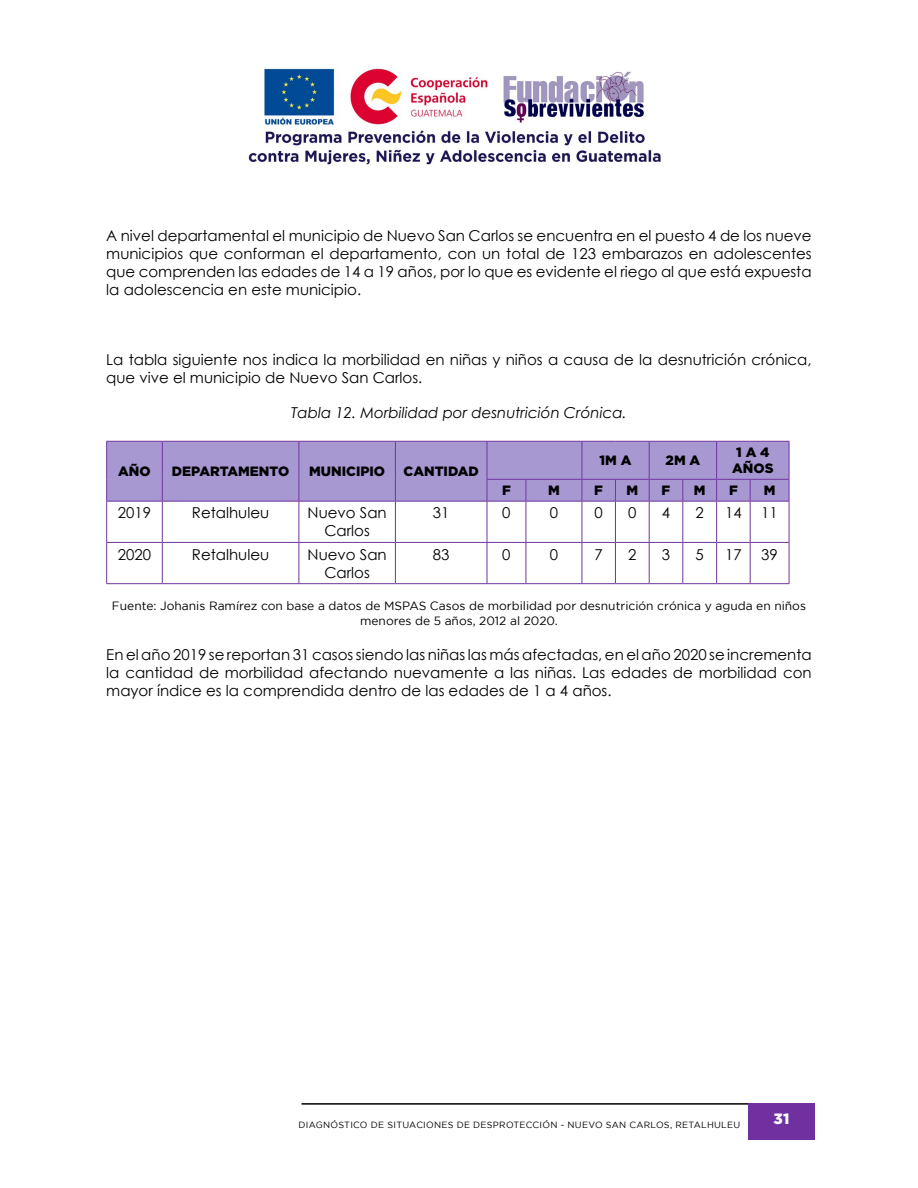
<style>
.page{position:relative;width:918px;height:1188px;background:#fff}
.page>*{position:absolute;margin:0;border:0;box-sizing:border-box;transform-origin:0 0}
.t1{font:15px/18px "Century Gothic";color:#000;text-align:justify}
.t2{font:italic 15px "Century Gothic";color:#000}
.t3{font:900 15px "Gotham";color:#fff}
.t4{font:900 13.5px/16.2px "Gotham";color:#000}
.t5{font:12px/15px "Gotham";color:#000;text-align:center}
.t6{font:9px "Gotham";letter-spacing:.03em;color:#000}
</style>
<div class="page">
<svg style="left:106px;top:441px;width:684px;height:60px"></svg>
<hr style="left:106px;top:501px;width:56px;height:1px;background:#70369e">
<hr style="left:106px;top:502px;width:1px;height:40px;background:#70369e">
<hr style="left:162px;top:501px;width:137px;height:1px;background:#70369e">
<hr style="left:162px;top:502px;width:1px;height:40px;background:#70369e">
<hr style="left:299px;top:501px;width:96px;height:1px;background:#70369e">
<hr style="left:299px;top:502px;width:1px;height:40px;background:#70369e">
<hr style="left:395px;top:501px;width:92px;height:1px;background:#70369e">
<hr style="left:395px;top:502px;width:1px;height:40px;background:#70369e">
<hr style="left:487px;top:501px;width:39px;height:1px;background:#70369e">
<hr style="left:487px;top:502px;width:1px;height:40px;background:#70369e">
<hr style="left:526px;top:501px;width:56px;height:1px;background:#70369e">
<hr style="left:526px;top:502px;width:1px;height:40px;background:#70369e">
<hr style="left:582px;top:501px;width:33px;height:1px;background:#70369e">
<hr style="left:582px;top:502px;width:1px;height:40px;background:#70369e">
<hr style="left:615px;top:501px;width:34px;height:1px;background:#70369e">
<hr style="left:615px;top:502px;width:1px;height:40px;background:#70369e">
<hr style="left:649px;top:501px;width:34px;height:1px;background:#70369e">
<hr style="left:649px;top:502px;width:1px;height:40px;background:#70369e">
<hr style="left:683px;top:501px;width:34px;height:1px;background:#70369e">
<hr style="left:682px;top:502px;width:1px;height:40px;background:#70369e">
<hr style="left:717px;top:501px;width:33px;height:1px;background:#70369e">
<hr style="left:716px;top:502px;width:1px;height:40px;background:#70369e">
<hr style="left:750px;top:501px;width:39px;height:1px;background:#70369e">
<hr style="left:750px;top:502px;width:1px;height:40px;background:#70369e">
<hr style="left:789px;top:502px;width:1px;height:40px;background:#70369e">
<hr style="left:106px;top:542px;width:56px;height:1px;background:#70369e">
<hr style="left:106px;top:543px;width:1px;height:40px;background:#70369e">
<hr style="left:162px;top:542px;width:137px;height:1px;background:#70369e">
<hr style="left:162px;top:543px;width:1px;height:40px;background:#70369e">
<hr style="left:299px;top:542px;width:96px;height:1px;background:#70369e">
<hr style="left:299px;top:543px;width:1px;height:40px;background:#70369e">
<hr style="left:395px;top:542px;width:92px;height:1px;background:#70369e">
<hr style="left:395px;top:543px;width:1px;height:40px;background:#70369e">
<hr style="left:487px;top:542px;width:39px;height:1px;background:#70369e">
<hr style="left:487px;top:543px;width:1px;height:40px;background:#70369e">
<hr style="left:526px;top:542px;width:56px;height:1px;background:#70369e">
<hr style="left:526px;top:543px;width:1px;height:40px;background:#70369e">
<hr style="left:582px;top:542px;width:33px;height:1px;background:#70369e">
<hr style="left:582px;top:543px;width:1px;height:40px;background:#70369e">
<hr style="left:615px;top:542px;width:34px;height:1px;background:#70369e">
<hr style="left:615px;top:543px;width:1px;height:40px;background:#70369e">
<hr style="left:649px;top:542px;width:34px;height:1px;background:#70369e">
<hr style="left:649px;top:543px;width:1px;height:40px;background:#70369e">
<hr style="left:683px;top:542px;width:34px;height:1px;background:#70369e">
<hr style="left:682px;top:543px;width:1px;height:40px;background:#70369e">
<hr style="left:717px;top:542px;width:33px;height:1px;background:#70369e">
<hr style="left:716px;top:543px;width:1px;height:40px;background:#70369e">
<hr style="left:750px;top:542px;width:39px;height:1px;background:#70369e">
<hr style="left:750px;top:543px;width:1px;height:40px;background:#70369e">
<hr style="left:789px;top:543px;width:1px;height:40px;background:#70369e">
<hr style="left:106px;top:583px;width:56px;height:1px;background:#70369e">
<hr style="left:162px;top:583px;width:137px;height:1px;background:#70369e">
<hr style="left:299px;top:583px;width:96px;height:1px;background:#70369e">
<hr style="left:395px;top:583px;width:92px;height:1px;background:#70369e">
<hr style="left:487px;top:583px;width:39px;height:1px;background:#70369e">
<hr style="left:526px;top:583px;width:56px;height:1px;background:#70369e">
<hr style="left:582px;top:583px;width:33px;height:1px;background:#70369e">
<hr style="left:615px;top:583px;width:34px;height:1px;background:#70369e">
<hr style="left:649px;top:583px;width:34px;height:1px;background:#70369e">
<hr style="left:683px;top:583px;width:34px;height:1px;background:#70369e">
<hr style="left:717px;top:583px;width:33px;height:1px;background:#70369e">
<hr style="left:750px;top:583px;width:39px;height:1px;background:#70369e">
<hr style="left:302px;top:1103px;width:512px;height:2px;background:#000">
<div style="left:748px;top:1104px;width:66px;height:36px;background:#7030a0"></div>
<img style="left:248px;top:67px;width:413px;height:98px">
<p class="t1" style="left:106px;top:226px;width:707px">A nivel departamental el municipio de Nuevo San Carlos se encuentra en el puesto 4 de los nueve municipios que conforman el departamento, con un total de 123 embarazos en adolescentes que comprenden las edades de 14 a 19 años, por lo que es evidente el riego al que está expuesta la adolescencia en este municipio.</p>
<p class="t1" style="left:106px;top:350px;width:707px">La tabla siguiente nos indica la morbilidad en niñas y niños a causa de la desnutrición crónica, que vive el municipio de Nuevo San Carlos.</p>
<p class="t2" style="left:291px;top:402px;width:337px">Tabla 12. Morbilidad por desnutrición Crónica.</p>
<p class="t4" style="left:118px;top:463px;width:34px">AÑO</p>
<p class="t4" style="left:172px;top:463px;width:119px">DEPARTAMENTO</p>
<p class="t4" style="left:309px;top:463px;width:77px">MUNICIPIO</p>
<p class="t4" style="left:404px;top:463px;width:77px">CANTIDAD</p>
<p class="t4" style="left:600px;top:452px;width:33px">1M A</p>
<p class="t4" style="left:666px;top:452px;width:36px">2M A</p>
<p class="t4" style="left:732px;top:444px;width:43px">1 A 4<br>AÑOS</p>
<p class="t4" style="left:502px;top:482px;width:10px">F</p>
<p class="t4" style="left:548px;top:482px;width:13px">M</p>
<p class="t4" style="left:594px;top:482px;width:10px">F</p>
<p class="t4" style="left:626px;top:482px;width:13px">M</p>
<p class="t4" style="left:662px;top:482px;width:10px">F</p>
<p class="t4" style="left:694px;top:482px;width:13px">M</p>
<p class="t4" style="left:729px;top:482px;width:10px">F</p>
<p class="t4" style="left:764px;top:482px;width:13px">M</p>
<p class="t1" style="left:118px;top:504px;width:35px">2019</p>
<p class="t1" style="left:192px;top:504px;width:79px">Retalhuleu</p>
<p class="t1" style="left:308px;top:504px;width:81px;text-align:center">Nuevo San<br>Carlos</p>
<p class="t1" style="left:433px;top:504px;width:18px">31</p>
<p class="t1" style="left:502px;top:504px;width:10px">0</p>
<p class="t1" style="left:550px;top:504px;width:10px">0</p>
<p class="t1" style="left:595px;top:504px;width:10px">0</p>
<p class="t1" style="left:628px;top:504px;width:10px">0</p>
<p class="t1" style="left:662px;top:504px;width:10px">4</p>
<p class="t1" style="left:696px;top:504px;width:10px">2</p>
<p class="t1" style="left:725px;top:504px;width:18px">14</p>
<p class="t1" style="left:761px;top:504px;width:18px">11</p>
<p class="t1" style="left:118px;top:545px;width:35px">2020</p>
<p class="t1" style="left:192px;top:545px;width:79px">Retalhuleu</p>
<p class="t1" style="left:308px;top:545px;width:81px;text-align:center">Nuevo San<br>Carlos</p>
<p class="t1" style="left:433px;top:545px;width:18px">83</p>
<p class="t1" style="left:502px;top:545px;width:10px">0</p>
<p class="t1" style="left:550px;top:545px;width:10px">0</p>
<p class="t1" style="left:595px;top:545px;width:10px">7</p>
<p class="t1" style="left:628px;top:545px;width:10px">2</p>
<p class="t1" style="left:662px;top:545px;width:10px">3</p>
<p class="t1" style="left:696px;top:545px;width:10px">5</p>
<p class="t1" style="left:725px;top:545px;width:18px">17</p>
<p class="t1" style="left:761px;top:545px;width:18px">39</p>
<p class="t5" style="left:112px;top:598px;width:696px">Fuente: Johanis Ramírez con base a datos de MSPAS Casos de morbilidad por desnutrición crónica y aguda en niños menores de 5 años, 2012 al 2020.</p>
<p class="t1" style="left:106px;top:645px;width:707px">En el año 2019 se reportan 31 casos siendo las niñas las más afectadas, en el año 2020 se incrementa la cantidad de morbilidad afectando nuevamente a las niñas. Las edades de morbilidad con mayor índice es la comprendida dentro de las edades de 1 a 4 años.</p>
<p class="t6" style="left:299px;top:1120px;width:443px">DIAGNÓSTICO DE SITUACIONES DE DESPROTECCIÓN - NUEVO SAN CARLOS, RETALHULEU</p>
<p class="t3" style="left:773px;top:1110px;width:18px">31</p>
</div>
